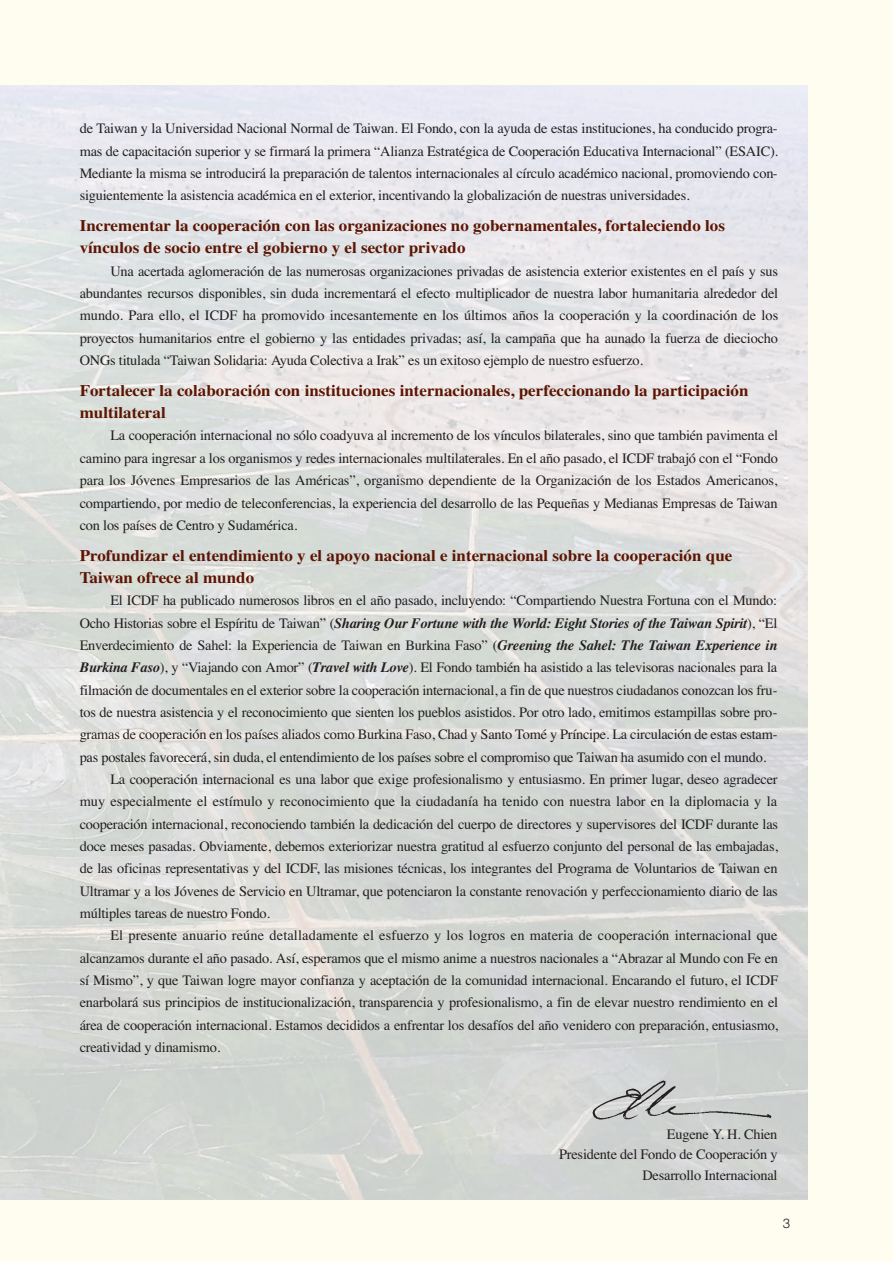
<style>
.page{position:relative;width:893px;height:1262px;background:#fff}
.page>*{position:absolute;margin:0;border:0;box-sizing:border-box;transform-origin:0 0}
.t1{font:700 16.2px/22.4px "Times";color:#5c1502;scale:1.05 1}
.t2{font:14.4px/22.4px "Times";letter-spacing:-.015em;color:#231f20;text-align:justify}
.t3{font:italic 700 14.4px "Times";letter-spacing:-.02em;color:#231f20}
.t4{font:14.4px "Times";letter-spacing:.01em;color:#231f20}
.t5{font:300 13.35px "Helvetica";color:#231f20}
.s1{font-weight:400;font-style:normal}
.s2{font-weight:700;font-style:italic}
</style>
<div class="page">
<div style="left:0;top:0;width:892px;height:1261px;background:#fffdf0"></div>
<img style="left:0;top:85px;width:807px;height:1114px">
<img style="left:589px;top:1075px;width:183px;height:52px">
<p class="t2" style="left:80px;top:118px;width:700px">de Taiwan y la Universidad Nacional Normal de Taiwan. El Fondo, con la ayuda de estas instituciones, ha conducido progra&shy;mas de capacitación superior y se firmará la primera “Alianza Estratégica de Cooperación Educativa Internacional” (ESAIC).<br>Mediante la misma se introducirá la preparación de talentos internacionales al círculo académico nacional, promoviendo con&shy;siguientemente la asistencia académica en el exterior, incentivando la globalización de nuestras universidades.</p>
<p class="t1" style="left:80px;top:216px;width:616px">Incrementar la cooperación con las organizaciones no gobernamentales, fortaleciendo los vínculos de socio entre el gobierno y el sector privado</p>
<p class="t2" style="left:80px;top:261px;width:700px;text-indent:31px">Una acertada aglomeración de las numerosas organizaciones privadas de asistencia exterior existentes en el país y sus abundantes recursos disponibles, sin duda incrementará el efecto multiplicador de nuestra labor humanitaria alrededor del mundo. Para ello, el ICDF ha promovido incesantemente en los últimos años la cooperación y la coordinación de los proyectos humanitarios entre el gobierno y las entidades privadas; así, la campaña que ha aunado la fuerza de dieciocho ONGs titulada “Taiwan Solidaria: Ayuda Colectiva a Irak” es un exitoso ejemplo de nuestro esfuerzo.</p>
<p class="t1" style="left:80px;top:381px;width:638px">Fortalecer la colaboración con instituciones internacionales, perfeccionando la participación multilateral</p>
<p class="t2" style="left:80px;top:426px;width:700px;text-indent:31px">La cooperación internacional no sólo coadyuva al incremento de los vínculos bilaterales, sino que también pavimenta el camino para ingresar a los organismos y redes internacionales multilaterales. En el año pasado, el ICDF trabajó con el “Fondo para los Jóvenes Empresarios de las Américas”, organismo dependiente de la Organización de los Estados Americanos, compartiendo, por medio de teleconferencias, la experiencia del desarrollo de las Pequeñas y Medianas Empresas de Taiwan con los países de Centro y Sudamérica.</p>
<p class="t1" style="left:80px;top:545px;width:623px">Profundizar el entendimiento y el apoyo nacional e internacional sobre la cooperación que<br>Taiwan ofrece al mundo</p>
<p class="t2" style="left:110px;top:590px;width:668px">El ICDF ha publicado numerosos libros en el año pasado, incluyendo: “Compartiendo Nuestra Fortuna con el Mundo:</p>
<p class="t3" style="left:80px;top:617px;width:699px"><span class="s1">Ocho Historias sobre el Espíritu de Taiwan” (</span>Sharing Our Fortune with the World: Eight Stories of the Taiwan Spirit<span class="s1">), “El</span></p>
<p class="t2" style="left:80px;top:635px;width:699px">Enverdecimiento de Sahel: la Experiencia de Taiwan en Burkina Faso” (<span class="s2">Greening the Sahel: The Taiwan Experience in</span></p>
<p class="t2" style="left:80px;top:657px;width:699px"><span class="s2">Burkina Faso</span>), y “Viajando con Amor” (<span class="s2">Travel with Love</span>). El Fondo también ha asistido a las televisoras nacionales para la</p>
<p class="t2" style="left:80px;top:680px;width:699px">filmación de documentales en el exterior sobre la cooperación internacional, a fin de que nuestros ciudadanos conozcan los fru-</p>
<p class="t2" style="left:80px;top:702px;width:699px">tos de nuestra asistencia y el reconocimiento que sienten los pueblos asistidos. Por otro lado, emitimos estampillas sobre pro-</p>
<p class="t2" style="left:80px;top:724px;width:699px">gramas de cooperación en los países aliados como Burkina Faso, Chad y Santo Tomé y Príncipe. La circulación de estas estam-</p>
<p class="t2" style="left:80px;top:747px;width:688px">pas postales favorecerá, sin duda, el entendimiento de los países sobre el compromiso que Taiwan ha asumido con el mundo.</p>
<p class="t2" style="left:110px;top:769px;width:668px">La cooperación internacional es una labor que exige profesionalismo y entusiasmo. En primer lugar, deseo agradecer</p>
<p class="t2" style="left:80px;top:791px;width:698px">muy especialmente el estímulo y reconocimiento que la ciudadanía ha tenido con nuestra labor en la diplomacia y la</p>
<p class="t2" style="left:80px;top:814px;width:700px">cooperación internacional, reconociendo también la dedicación del cuerpo de directores y supervisores del ICDF durante las</p>
<p class="t2" style="left:80px;top:836px;width:699px">doce meses pasadas. Obviamente, debemos exteriorizar nuestra gratitud al esfuerzo conjunto del personal de las embajadas,</p>
<p class="t2" style="left:80px;top:858px;width:699px">de las oficinas representativas y del ICDF, las misiones técnicas, los integrantes del Programa de Voluntarios de Taiwan en</p>
<p class="t2" style="left:80px;top:881px;width:699px">Ultramar y a los Jóvenes de Servicio en Ultramar, que potenciaron la constante renovación y perfeccionamiento diario de las</p>
<p class="t2" style="left:80px;top:903px;width:192px">múltiples tareas de nuestro Fondo.</p>
<p class="t4" style="left:110px;top:930px;width:668px">El presente anuario reúne detalladamente el esfuerzo y los logros en materia de cooperación internacional que</p>
<p class="t2" style="left:80px;top:948px;width:699px">alcanzamos durante el año pasado. Así, esperamos que el mismo anime a nuestros nacionales a “Abrazar al Mundo con Fe en</p>
<p class="t2" style="left:80px;top:970px;width:699px">sí Mismo”, y que Taiwan logre mayor confianza y aceptación de la comunidad internacional. Encarando el futuro, el ICDF</p>
<p class="t2" style="left:80px;top:992px;width:700px">enarbolará sus principios de institucionalización, transparencia y profesionalismo, a fin de elevar nuestro rendimiento en el</p>
<p class="t2" style="left:80px;top:1015px;width:700px">área de cooperación internacional. Estamos decididos a enfrentar los desafíos del año venidero con preparación, entusiasmo,</p>
<p class="t2" style="left:80px;top:1037px;width:142px">creatividad y dinamismo.</p>
<p class="t2" style="left:559px;top:1125px;width:220px;line-height:20.2px;text-align:right">Eugene Y. H. Chien<br>Presidente del Fondo de Cooperación y<br>Desarrollo Internacional</p>
<p class="t5" style="left:782px;top:1218px;width:9px">3</p>
</div>
